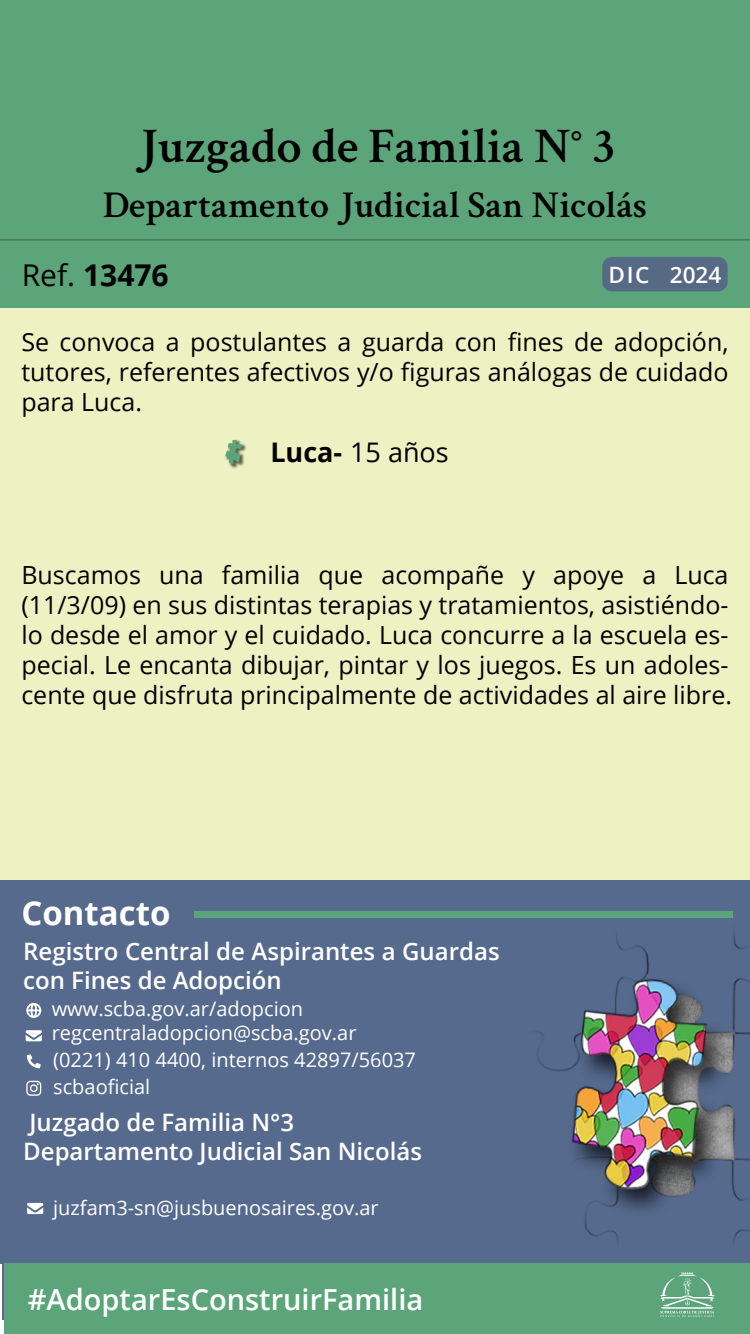
<style>
.page{position:relative;width:750px;height:1334px;background:#fff}
.page>*{position:absolute;margin:0;border:0;box-sizing:border-box;transform-origin:0 0}
.t1{font:600 50px "Crimson Text";color:#000}
.t2{font:600 38px "Crimson Text";color:#000}
.t3{font:700 33px "Open Sans";color:#fff}
.t4{font:700 30px "Open Sans";color:#000}
.t5{font:600 29px "Open Sans";color:#fff}
.t6{font:27px "Open Sans";color:#000}
.t7{font:25px/30px "Open Sans";color:#000;text-align:justify}
.t8{font:600 24px/28.8px "Open Sans";color:#fff}
.t9{font:600 22.5px "Open Sans";color:#fff}
.t10{font:20px/26px "Open Sans";color:#fff}
.s1{font-weight:400}
.s2{font-weight:700}
</style>
<div class="page">
<div style="left:0;top:307px;width:750px;height:666px;background:#eef2c2"></div>
<img style="left:3px;top:881px;width:747px;height:438px">
<div style="left:0;top:0;width:750px;height:307px;background:#5ca57a"></div>
<img style="left:229px;top:444px;width:17px;height:24px">
<svg style="left:225px;top:439px;width:17px;height:26px"></svg>
<div style="left:602px;top:257px;width:126px;height:34px;background:#566a85;border-radius:9px"></div>
<div style="left:0;top:881px;width:493px;height:383px;background:#566a8e"></div>
<div style="left:194px;top:911px;width:539px;height:6px;background:#5ca57a"></div>
<svg style="left:27px;top:1203px;width:16px;height:11px"></svg>
<hr style="left:0;top:239px;width:750px;height:1px;background:#376048">
<svg style="left:26px;top:1003px;width:15px;height:15px"></svg>
<svg style="left:26px;top:1030px;width:16px;height:11px"></svg>
<svg style="left:27px;top:1054px;width:14px;height:14px"></svg>
<svg style="left:26px;top:1081px;width:15px;height:15px"></svg>
<div style="left:5px;top:1263px;width:745px;height:71px;background:#5ca57a"></div>
<img style="left:493px;top:1260px;width:112px;height:3px">
<svg style="left:660px;top:1272px;width:54px;height:45px"></svg>
<h1 class="t1" style="left:135px;top:111px;width:481px">Juzgado de Familia N° 3</h1>
<h2 class="t2" style="left:103px;top:178px;width:545px">Departamento Judicial San Nicolás</h2>
<p class="t4" style="left:22px;top:254px;width:148px"><span class="s1">Ref.</span> 13476</p>
<p class="t9" style="left:609px;top:259px;width:114px">DIC 2024</p>
<p class="t7" style="left:21px;top:327px;width:709px">Se convoca a postulantes a guarda con fines de adopción, tutores, referentes afectivos y/o figuras análogas de cuidado para Luca.</p>
<p class="t6" style="left:270px;top:434px;width:180px"><span class="s2">Luca-</span> 15 años</p>
<p class="t7" style="left:21px;top:560px;width:712px;text-align:left">Buscamos una familia que acompañe y apoye a Luca (11/3/09) en sus distintas terapias y tratamientos, asistiéndo&shy;lo desde el amor y el cuidado. Luca concurre a la escuela es&shy;pecial. Le encanta dibujar, pintar y los juegos. Es un adoles&shy;cente que disfruta principalmente de actividades al aire libre.</p>
<h3 class="t3" style="left:21px;top:890px;width:151px">Contacto</h3>
<p class="t8" style="left:23px;top:937px;width:478px">Registro Central de Aspirantes a Guardas con Fines de Adopción</p>
<p class="t10" style="left:52px;top:995px;width:366px">www.scba.gov.ar/adopcion regcentraladopcion@scba.gov.ar (0221) 410 4400, internos 42897/56037 scbaoficial</p>
<p class="t8" style="left:23px;top:1108px;width:400px">Juzgado de Familia N°3<br>Departamento Judicial San Nicolás</p>
<p class="t10" style="left:53px;top:1194px;width:327px">juzfam3-sn@jusbuenosaires.gov.ar</p>
<p class="t5" style="left:28px;top:1280px;width:397px">#AdoptarEsConstruirFamilia</p>
</div>
